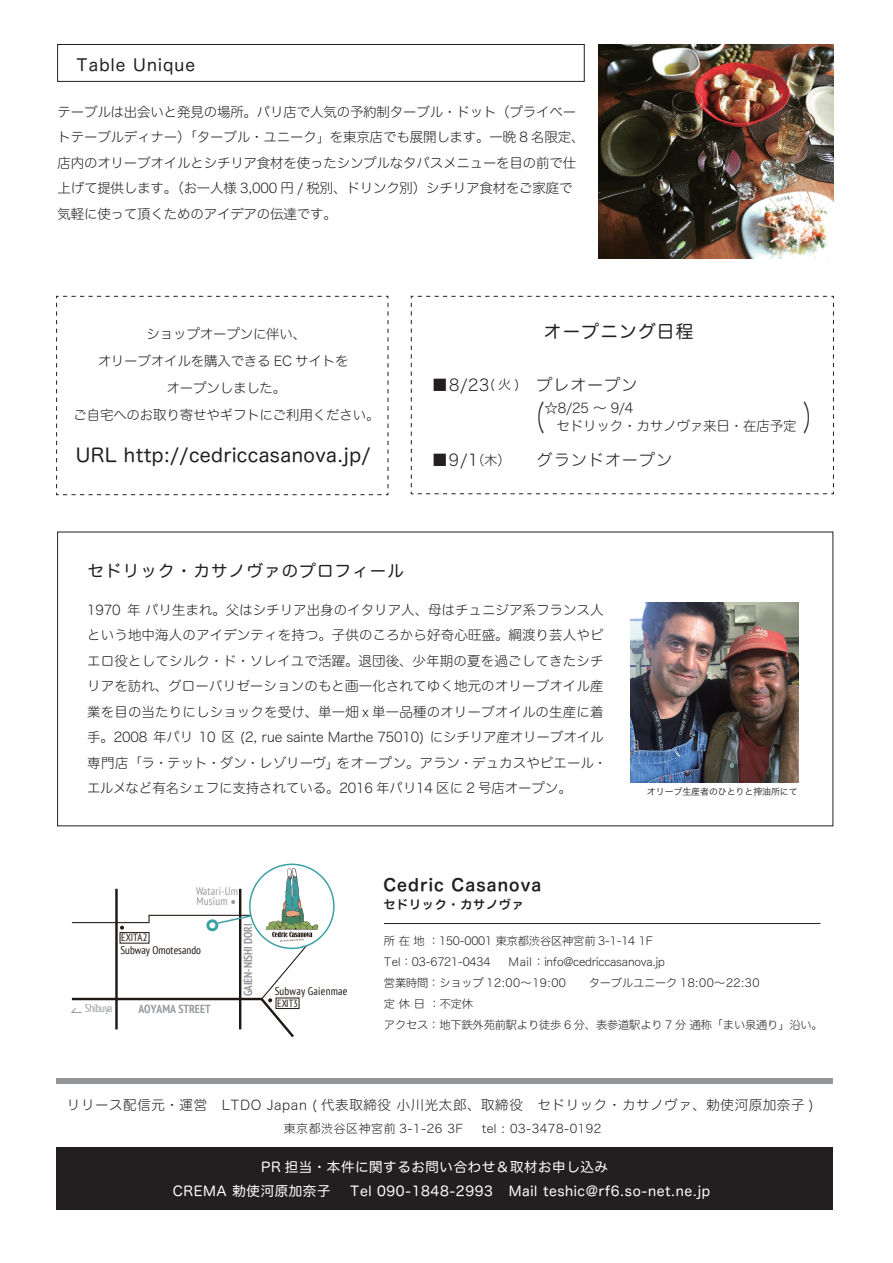
<style>
.page{position:relative;width:893px;height:1263px;background:#fff}
.page>*{position:absolute;margin:0;border:0;box-sizing:border-box;transform-origin:0 0}
.t1{font:33px "Hira Maru Std W2";color:#231f20;scale:.61 1}
.t2{font:18.75px "Hira Maru Std W4";letter-spacing:.025em;color:#231f20}
.t3{font:17.55px "Hira Maru Std W4";letter-spacing:.07em;color:#231f20}
.t4{font:16.5px "Hira Maru Std W4";letter-spacing:.07em;color:#231f20}
.t5{font:16.5px "Hira Maru Std W6";letter-spacing:.07em;color:#231f20}
.t6{font:16.2px "Hira Maru Std W2";letter-spacing:.05em;color:#231f20}
.t7{font:13.5px/25.5px "Hira Maru Std W2";letter-spacing:.01em;color:#231f20}
.t8{font:13.5px/25.5px "Hira Maru Std W2";letter-spacing:-.01em;color:#231f20}
.t9{font:13.5px/24px "Hira Maru Std W4";letter-spacing:.045em;color:#fff;text-align:center}
.t10{font:13.5px "Hira Maru Std W2";letter-spacing:.045em;color:#231f20}
.t11{font:12px "Hira Maru Std W2";letter-spacing:.045em;color:#231f20}
.t12{font:12px "Hira Maru Std W6";letter-spacing:.07em;color:#231f20}
.t13{font:700 condensed 11.7px "PT Sans";color:#989b9e;scale:.96 1}
.t14{font:700 condensed 11.7px "PT Sans";color:#989b9e}
.t15{font:11.25px/21px "Hira Maru Std W2";letter-spacing:-.015em;color:#231f20}
.t16{font:condensed 11.1px "PT Sans";color:#201814}
.t17{font:condensed 11.1px/10.5px "PT Sans";letter-spacing:.02em;color:#989b9e}
.t18{font:condensed 11.1px "PT Sans";letter-spacing:.02em;color:#201814}
.t19{font:condensed 11.1px "PT Sans";letter-spacing:-.035em;color:#989b9e}
.t20{font:condensed 10.5px "PT Sans";color:#201814}
.t21{font:9px "Hira Kaku Pro W3";letter-spacing:-.015em;color:#231f20}
.s1{font-size:13.05px}
</style>
<div class="page">
<div style="left:57px;top:1147px;width:776px;height:62px;background:#231f20"></div>
<div style="left:57px;top:44px;width:527px;height:38px;border:1px solid #231f20"></div>
<svg style="left:56px;top:296px;width:333px;height:199px"></svg>
<svg style="left:411px;top:296px;width:423px;height:198px"></svg>
<img style="left:630px;top:603px;width:169px;height:179px">
<img style="left:598px;top:44px;width:235px;height:214px">
<hr style="left:384px;top:923px;width:436px;height:1px;background:#231f20">
<div style="left:57px;top:1078px;width:776px;height:6px;background:#939598"></div>
<svg style="left:249px;top:863px;width:86px;height:86px"></svg>
<svg style="left:71px;top:868px;width:251px;height:170px"></svg>
<p class="t4" style="left:76px;top:52px;width:120px">Table Unique</p>
<p class="t8" style="left:57px;top:99px;width:529px">テーブルは出会いと発見の場所。パリ店で人気の予約制ターブル・ドット（プライベートテーブルディナー）「ターブル・ユニーク」を東京店でも展開します。一晩 8 名限定、店内のオリーブオイルとシチリア食材を使ったシンプルなタパスメニューを目の前で仕上げて提供します。（お一人様 3,000 円 / 税別、ドリンク別）シチリア食材をご家庭で気軽に使って頂くためのアイデアの伝達です。</p>
<p class="t8" style="left:73px;top:320px;width:308px;line-height:27px;text-align:center">ショップオープンに伴い、<br>オリーブオイルを購入できる EC サイトを<br>オープンしました。<br>ご自宅へのお取り寄せやギフトにご利用ください。</p>
<h2 class="t2" style="left:76px;top:441px;width:296px">URL http://cedriccasanova.jp/</h2>
<p class="t3" style="left:544px;top:319px;width:151px">オープニング日程</p>
<p class="t6" style="left:432px;top:373px;width:207px">■8/23<span class="s1">( 火 )</span>　プレオープン</p>
<h1 class="t1" style="left:525px;top:393px;width:35px">（</h1>
<h1 class="t1" style="left:803px;top:393px;width:35px">）</h1>
<p class="t8" style="left:544px;top:395px;width:91px">☆8/25 ～ 9/4</p>
<p class="t8" style="left:557px;top:413px;width:242px">セドリック・カサノヴァ来日・在店予定</p>
<p class="t6" style="left:432px;top:448px;width:242px">■9/1<span class="s1">（木）</span> 　グランドオープン</p>
<p class="t4" style="left:87px;top:559px;width:318px">セドリック・カサノヴァのプロフィール</p>
<p class="t7" style="left:87px;top:597px;width:521px">1970 年 パリ生まれ。父はシチリア出身のイタリア人、母はチュニジア系フランス人という地中海人のアイデンティを持つ。子供のころから好奇心旺盛。綱渡り芸人やピエロ役としてシルク・ド・ソレイユで活躍。退団後、少年期の夏を過ごしてきたシチリアを訪れ、グローバリゼーションのもと画一化されてゆく地元のオリーブオイル産業を目の当たりにしショックを受け、単一畑ｘ単一品種のオリーブオイルの生産に着手。2008 年パリ 10 区 (2, rue sainte Marthe 75010) にシチリア産オリーブオイル専門店「ラ・テット・ダン・レゾリーヴ」をオープン。アラン・デュカスやピエール・エルメなど有名シェフに支持されている。2016 年パリ14 区に 2 号店オープン。</p>
<p class="t21" style="left:647px;top:784px;width:152px">オリーブ生産者のひとりと搾油所にて</p>
<p class="t19" style="left:85px;top:1001px;width:29px">Shibuya</p>
<p class="t17" style="left:196px;top:885px;width:43px">Watari-Um<br>Musium</p>
<p class="t20" style="left:121px;top:931px;width:28px">EXITA2</p>
<p class="t16" style="left:121px;top:943px;width:82px">Subway Omotesando</p>
<p class="t14" style="left:138px;top:1001px;width:74px">AOYAMA STREET</p>
<p class="t13" style="left:240px;top:996px;width:78px;rotate:-90deg">GAIEN-NISHI DORI</p>
<p class="t18" style="left:275px;top:983px;width:74px">Subway Gaienmae</p>
<p class="t20" style="left:277px;top:996px;width:22px">EXIT3</p>
<p class="t5" style="left:383px;top:872px;width:160px">Cedric Casanova</p>
<p class="t12" style="left:383px;top:895px;width:142px">セドリック・カサノヴァ</p>
<p class="t15" style="left:384px;top:930px;width:440px">所在地：150-0001 東京都渋谷区神宮前 3-1-14 1F<br>Tel：03-6721-0434　 Mail ：info@cedriccasanova.jp<br>営業時間：ショップ 12:00～19:00　　ターブルユニーク 18:00～22:30<br>定休日：不定休<br>アクセス：地下鉄外苑前駅より徒歩 6 分、表参道駅より 7 分 通称「まい泉通り」沿い。</p>
<p class="t10" style="left:67px;top:1095px;width:748px">リリース配信元・運営　LTDO Japan ( 代表取締役 小川光太郎、取締役　セドリック・カサノヴァ、勅使河原加奈子 )</p>
<p class="t11" style="left:284px;top:1119px;width:181px">東京都渋谷区神宮前 3-1-26 3F</p>
<p class="t11" style="left:482px;top:1119px;width:121px">tel : 03-3478-0192</p>
<p class="t9" style="left:173px;top:1155px;width:539px">PR 担当・本件に関するお問い合わせ＆取材お申し込み　<br>CREMA 勅使河原加奈子　 Tel 090-1848-2993 Mail teshic@rf6.so-net.ne.jp</p>
</div>
